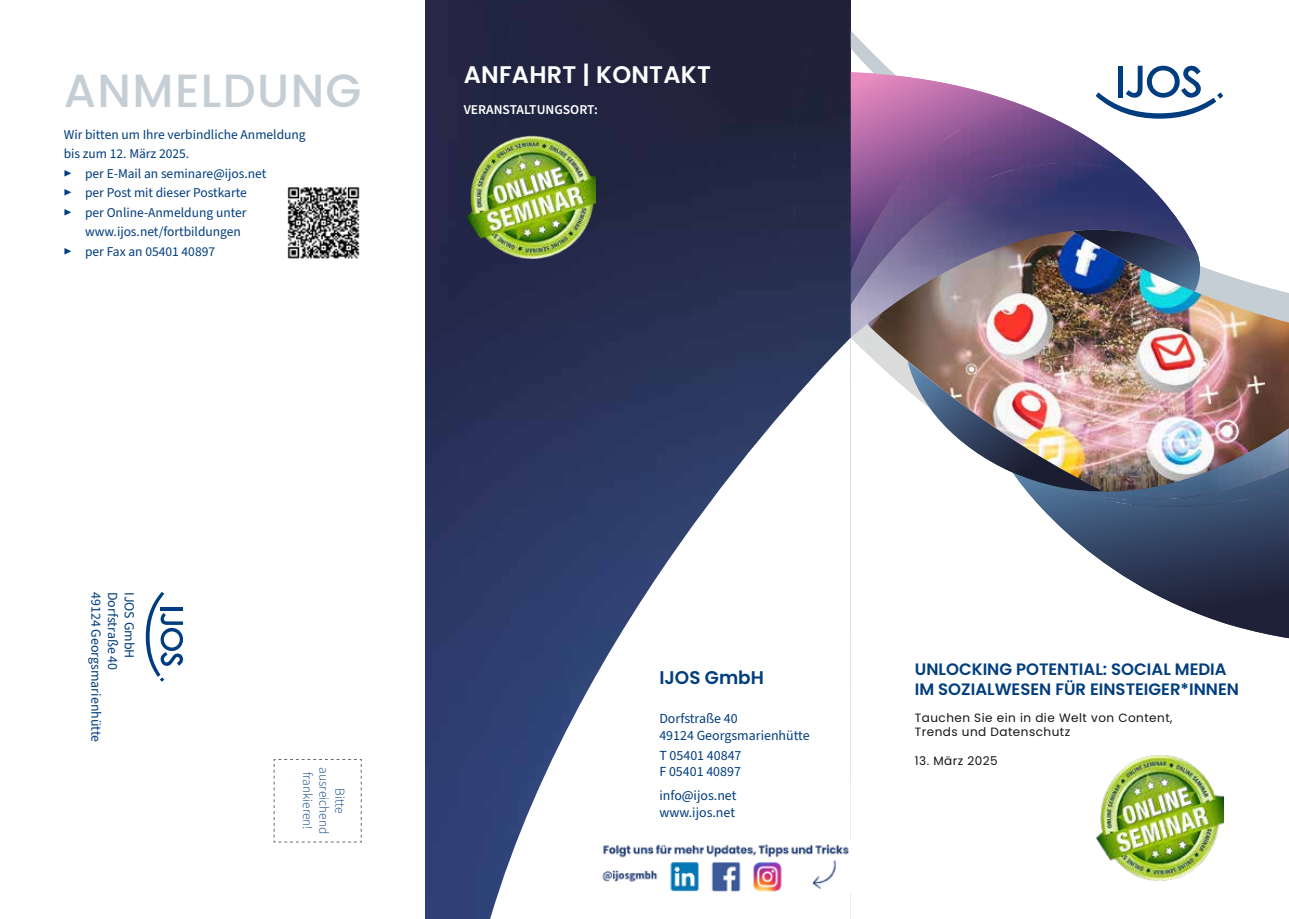
<style>
.page{position:relative;width:1289px;height:919px;background:#fff}
.page>*{position:absolute;margin:0;border:0;box-sizing:border-box;transform-origin:0 0}
.t1{font:500 46.5px "Poppins";letter-spacing:.03em;color:#c5ced5}
.t2{font:600 24px "Poppins";letter-spacing:.01em;color:#fff}
.t3{font:600 18.3px "Poppins";color:#003d7e}
.t4{font:600 16.5px/19.8px "Poppins";color:#003d7e}
.t5{font:13.95px/16.6px "Source Sans Pro";color:#003d7e}
.t6{font:13.5px "Source Sans Pro";color:#003d7e}
.t7{font:300 13.5px/16.2px "Source Sans Pro";color:#003d7e;text-align:center}
.t8{font:600 13.5px "Source Sans Pro";color:#fff}
.t9{font:12px/14.4px "Poppins";letter-spacing:.04em;color:#131413}
.s1{font-weight:300}
</style>
<div class="page">
<img style="left:425px;top:0;width:425px;height:918px">
<svg style="left:490px;top:337px;width:360px;height:581px"></svg>
<svg style="left:146px;top:592px;width:38px;height:89px"></svg>
<svg style="left:273px;top:759px;width:89px;height:83px"></svg>
<img style="left:287px;top:187px;width:73px;height:72px">
<img style="left:599px;top:841px;width:251px;height:50px">
<img style="left:1096px;top:754px;width:127px;height:126px">
<img style="left:468px;top:135px;width:127px;height:124px">
<svg style="left:850px;top:31px;width:438px;height:293px"></svg>
<svg style="left:850px;top:72px;width:241px;height:91px"></svg>
<img style="left:1023px;top:106px;width:68px;height:34px">
<img style="left:850px;top:163px;width:346px;height:161px">
<img style="left:1068px;top:230px;width:132px;height:61px">
<img style="left:850px;top:324px;width:438px;height:314px">
<h1 class="t1" style="left:64px;top:64px;width:299px">ANMELDUNG</h1>
<p class="t6" style="left:64px;top:125px;width:243px">Wir bitten um Ihre verbindliche Anmeldung</p>
<p class="t6" style="left:64px;top:145px;width:127px">bis zum 12. März 2025.</p>
<p class="t6" style="left:64px;top:164px;width:204px"><span class="s1">▶</span> per E-Mail an seminare@ijos.net</p>
<p class="t6" style="left:64px;top:184px;width:184px"><span class="s1">▶</span> per Post mit dieser Postkarte</p>
<p class="t6" style="left:64px;top:203px;width:184px"><span class="s1">▶</span> per Online-Anmeldung unter</p>
<p class="t6" style="left:85px;top:223px;width:157px">www.ijos.net/fortbildungen</p>
<p class="t6" style="left:64px;top:242px;width:153px"><span class="s1">▶</span> per Fax an 05401 40897</p>
<h2 class="t2" style="left:463px;top:60px;width:249px">ANFAHRT | KONTAKT</h2>
<p class="t8" style="left:463px;top:100px;width:136px">VERANSTALTUNGSORT:</p>
<p class="t5" style="left:104px;top:591px;width:152px;rotate:90deg">49124 Georgsmarienhütte</p>
<p class="t5" style="left:121px;top:591px;width:80px;rotate:90deg">Dorfstraße 40</p>
<p class="t5" style="left:137px;top:591px;width:68px;rotate:90deg">IJOS GmbH</p>
<p class="t7" style="left:348px;top:767px;width:69px;rotate:90deg">Bitte ausreichend frankieren!</p>
<h3 class="t3" style="left:659px;top:667px;width:106px">IJOS GmbH</h3>
<p class="t5" style="left:659px;top:710px;width:152px">Dorfstraße 40<br>49124 Georgsmarienhütte</p>
<p class="t5" style="left:659px;top:747px;width:84px">T 05401 40847<br>F 05401 40897</p>
<p class="t5" style="left:659px;top:787px;width:79px">info@ijos.net www.ijos.net</p>
<p class="t4" style="left:914px;top:659px;width:325px">UNLOCKING POTENTIAL: SOCIAL MEDIA<br>IM SOZIALWESEN FÜR EINSTEIGER*INNEN</p>
<p class="t9" style="left:914px;top:710px;width:259px">Tauchen Sie ein in die Welt von Content,<br>Trends und Datenschutz</p>
<p class="t9" style="left:914px;top:753px;width:84px">13. März 2025</p>
</div>
